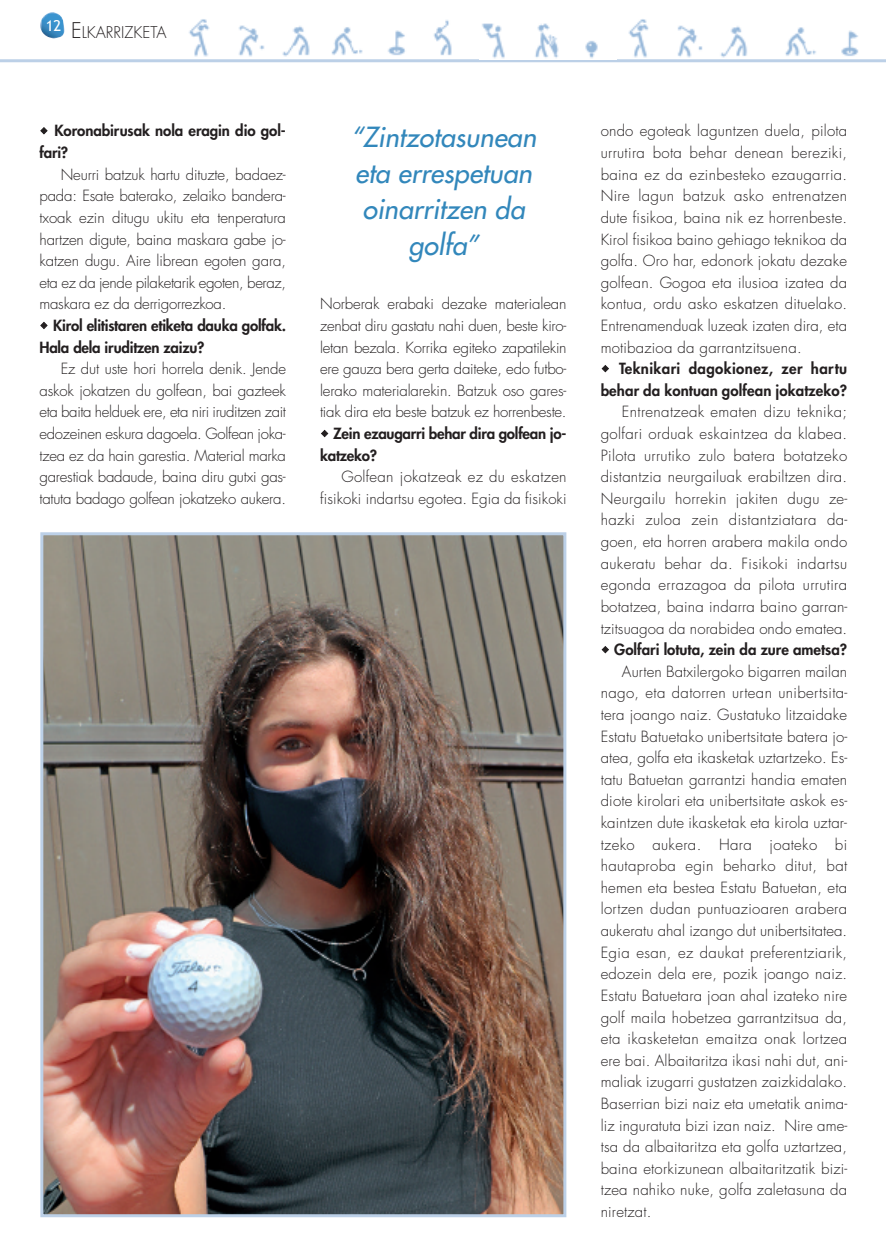
<style>
.page{position:relative;width:886px;height:1256px;background:#fff}
.page>*{position:absolute;margin:0;border:0;box-sizing:border-box;transform-origin:0 0}
.t1{font:italic 27px/36px "Futura";letter-spacing:.005em;color:#3287bb;text-align:center}
.t2{font:300 15.75px "Futura";color:#231f20}
.t3{font:300 15px/21.6px "Futura";letter-spacing:.005em;color:#231f20;text-align:justify}
.t4{font:800 15px/21.6px "Futura";letter-spacing:-.005em;color:#231f20}
.t5{font:15px "Trebuchet MS";color:#fff}
.s1{font-size:21px}
</style>
<div class="page">
<img style="left:40px;top:12px;width:24px;height:26px">
<img style="left:44px;top:536px;width:518px;height:677px">
<div style="left:40px;top:532px;width:526px;height:685px;border:3px solid #bcd0e7"></div>
<hr style="left:0;top:59px;width:885px;height:3px;background:#bcd0e7">
<img style="left:189px;top:19px;width:121px;height:38px">
<img style="left:331px;top:20px;width:121px;height:36px">
<img style="left:482px;top:23px;width:116px;height:36px">
<img style="left:628px;top:19px;width:120px;height:39px">
<img style="left:785px;top:27px;width:74px;height:29px">
<p class="t5" style="left:46px;top:17px;width:17px">12</p>
<p class="t2" style="left:71px;top:25px;width:97px"><span class="s1">E</span>LKARRIZKETA</p>
<p class="t4" style="left:39px;top:121px;width:248px;text-indent:15px">Koronabirusak nola eragin dio gol&shy;fari?</p>
<p class="t3" style="left:39px;top:165px;width:248px;text-indent:21px">Neurri batzuk hartu dituzte, badaez&shy;pada: Esate baterako, zelaiko bandera&shy;txoak ezin ditugu ukitu eta tenperatura hartzen digute, baina maskara gabe jo&shy;katzen dugu. Aire librean egoten gara, eta ez da jende pilaketarik egoten, beraz, maskara ez da derrigorrezkoa.</p>
<p class="t4" style="left:39px;top:316px;width:248px;text-indent:14px">Kirol elitistaren etiketa dauka golfak.<br>Hala dela iruditzen zaizu?</p>
<p class="t3" style="left:39px;top:359px;width:248px;text-indent:21px">Ez dut uste hori horrela denik. Jende askok jokatzen du golfean, bai gazteek eta baita helduek ere, eta niri iruditzen zait edozeinen eskura dagoela. Golfean joka&shy;tzea ez da hain garestia. Material marka garestiak badaude, baina diru gutxi gas&shy;tatuta badago golfean jokatzeko aukera.</p>
<h1 class="t1" style="left:351px;top:121px;width:187px">“Zintzotasunean eta errespetuan oinarritzen da golfa”</h1>
<p class="t3" style="left:320px;top:294px;width:248px">Norberak erabaki dezake materialean zenbat diru gastatu nahi duen, beste kiro&shy;letan bezala. Korrika egiteko zapatilekin ere gauza bera gerta daiteke, edo futbo&shy;lerako materialarekin. Batzuk oso gares&shy;tiak dira eta beste batzuk ez horrenbeste.</p>
<p class="t4" style="left:320px;top:424px;width:248px;text-indent:13px">Zein ezaugarri behar dira golfean jo&shy;katzeko?</p>
<p class="t3" style="left:320px;top:467px;width:248px;text-align:right">Golfean jokatzeak ez du eskatzen fisikoki indartsu egotea. Egia da fisikoki</p>
<p class="t3" style="left:600px;top:121px;width:248px">ondo egoteak laguntzen duela, pilota urrutira bota behar denean bereziki, baina ez da ezinbesteko ezaugarria.<br>Nire lagun batzuk asko entrenatzen dute fisikoa, baina nik ez horrenbeste.<br>Kirol fisikoa baino gehiago teknikoa da golfa. Oro har, edonork jokatu dezake golfean. Gogoa eta ilusioa izatea da kontua, ordu asko eskatzen dituelako.<br>Entrenamenduak luzeak izaten dira, eta motibazioa da garrantzitsuena.</p>
<p class="t4" style="left:600px;top:359px;width:248px;text-align:right">Teknikari dagokionez, zer hartu behar da kontuan golfean jokatzeko?</p>
<p class="t3" style="left:600px;top:402px;width:248px;text-indent:21px">Entrenatzeak ematen dizu teknika; golfari orduak eskaintzea da klabea.<br>Pilota urrutiko zulo batera botatzeko distantzia neurgailuak erabiltzen dira.<br>Neurgailu horrekin jakiten dugu ze&shy;hazki zuloa zein distantziatara da&shy;goen, eta horren arabera makila ondo aukeratu behar da. Fisikoki indartsu egonda errazagoa da pilota urrutira botatzea, baina indarra baino garran&shy;tzitsuagoa da norabidea ondo ematea.</p>
<p class="t4" style="left:614px;top:640px;width:234px">Golfari lotuta, zein da zure ametsa?</p>
<p class="t3" style="left:600px;top:661px;width:248px;text-indent:21px">Aurten Batxilergoko bigarren mailan nago, eta datorren urtean unibertsita&shy;tera joango naiz. Gustatuko litzaidake Estatu Batuetako unibertsitate batera jo&shy;atea, golfa eta ikasketak uztartzeko. Es&shy;tatu Batuetan garrantzi handia ematen diote kirolari eta unibertsitate askok es&shy;kaintzen dute ikasketak eta kirola uztar&shy;tzeko aukera. Hara joateko bi hautaproba egin beharko ditut, bat hemen eta bestea Estatu Batuetan, eta lortzen dudan puntuazioaren arabera aukeratu ahal izango dut unibertsitatea.<br>Egia esan, ez daukat preferentziarik, edozein dela ere, pozik joango naiz.<br>Estatu Batuetara joan ahal izateko nire golf maila hobetzea garrantzitsua da, eta ikasketetan emaitza onak lortzea ere bai. Albaitaritza ikasi nahi dut, ani&shy;maliak izugarri gustatzen zaizkidalako.<br>Baserrian bizi naiz eta umetatik anima&shy;liz inguratuta bizi izan naiz. Nire ame&shy;tsa da albaitaritza eta golfa uztartzea, baina etorkizunean albaitaritzatik bizi&shy;tzea nahiko nuke, golfa zaletasuna da niretzat.</p>
</div>
